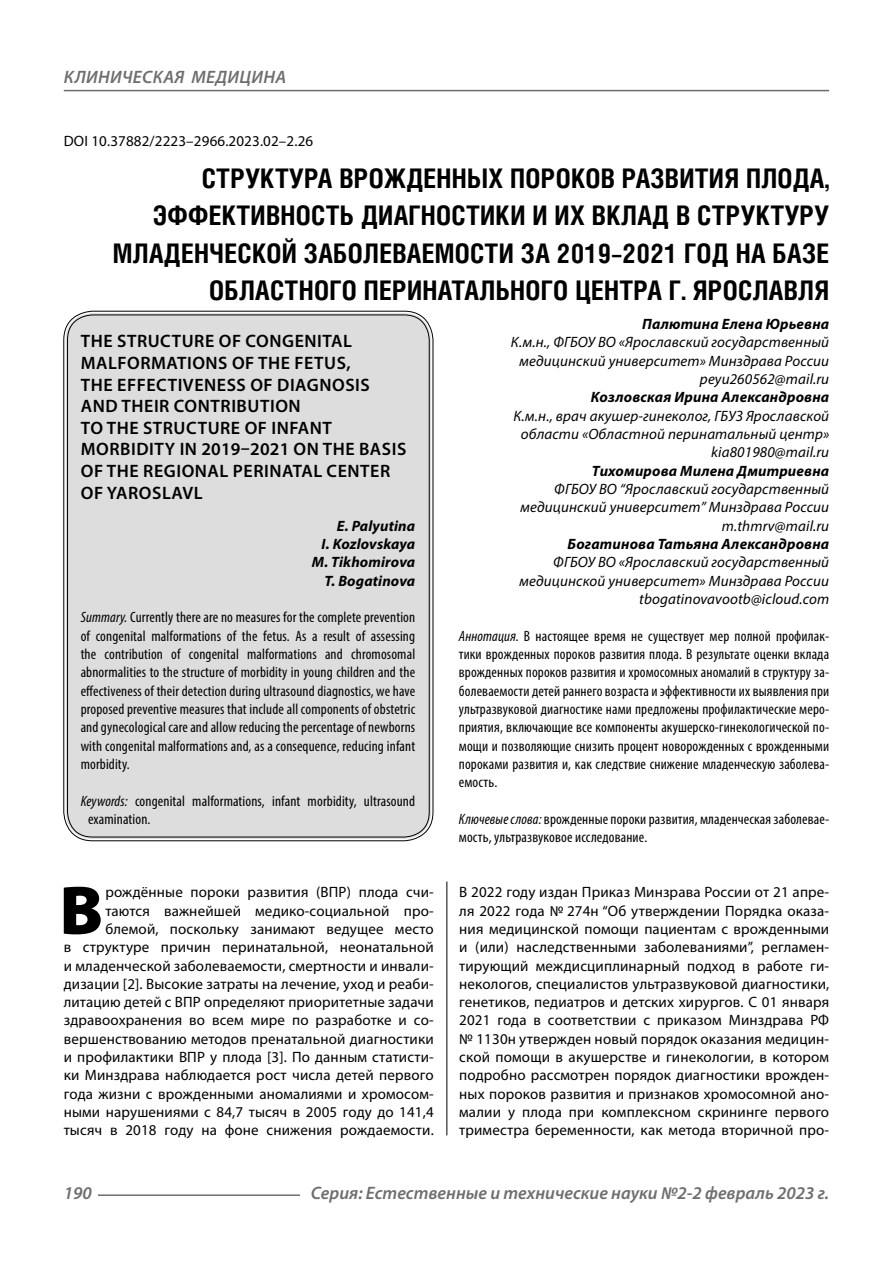
<style>
.page{position:relative;width:893px;height:1263px;background:#fff}
.page>*{position:absolute;margin:0;border:0;box-sizing:border-box;transform-origin:0 0}
.Bukvica{font:900 69.3px "Myriad Pro";color:#000}
.Header{font:700 27px/37.5px "Helios Cond C";letter-spacing:.01em;color:#000;text-align:right}
.Header-eng{font:600 18px/21.6px "Myriad Pro";letter-spacing:.03em;color:#000}
.t1{font:italic 600 18px "Myriad Pro";color:#6e6e6e}
.Bukvica-2{font:15px/18.3px "Myriad Pro";letter-spacing:.01em;color:#000;text-align:right}
.Annotation-rus{font:condensed 15px/18.3px "Myriad Pro";letter-spacing:.01em;color:#000;text-align:justify}
.Annotation-eng{font:condensed 15px/18.3px "Myriad Pro";letter-spacing:.01em;color:#000;text-align:justify}
.Author-doc{font:italic 15px/18.3px "Myriad Pro";letter-spacing:.01em;color:#000;text-align:center}
.Author{font:italic 700 15px "Myriad Pro";letter-spacing:.01em;color:#000}
.Author-email{font:italic 15px "Myriad Pro";letter-spacing:.01em;color:#000}
.Author-eng{font:italic 700 15px "Myriad Pro";letter-spacing:.01em;color:#000}
.DOI{font:15px "Myriad Pro";letter-spacing:.01em;color:#000}
.s1{font-style:italic}
</style>
<div class="page">
<hr style="left:446px;top:879px;width:1px;height:256px;background:#000">
<div style="left:66px;top:313px;width:365px;height:526px;background:#ddd;border-radius:27px"></div>
<hr style="left:98px;top:1194px;width:202px;height:2px;background:#6e6e6e">
<hr style="left:64px;top:90px;width:765px;height:1px;background:#6e6e6e">
<p class="t1" style="left:64px;top:66px;width:23px">Клиническая</p>
<p class="t1" style="left:191px;top:66px;width:13px">медицина</p>
<p class="DOI" style="left:64px;top:132px;width:251px">DOI 10.37882/2223–2966.2023.02–2.26</p>
<p class="Header" style="left:113px;top:159px;width:718px">СТРУКТУРА ВРОЖДЕННЫХ ПОРОКОВ РАЗВИТИЯ ПЛОДА, ЭФФЕКТИВНОСТЬ ДИАГНОСТИКИ И ИХ ВКЛАД В СТРУКТУРУ МЛАДЕНЧЕСКОЙ ЗАБОЛЕВАЕМОСТИ ЗА 2019–2021 ГОД НА БАЗЕ ОБЛАСТНОГО ПЕРИНАТАЛЬНОГО ЦЕНТРА Г. ЯРОСЛАВЛЯ</p>
<p class="Author" style="left:642px;top:314px;width:188px">Палютина Елена Юрьевна</p>
<p class="Author-doc" style="left:511px;top:333px;width:320px">К.м.н., ФГБОУ ВО «Ярославский государственный медицинский университет» Минздрава России</p>
<p class="Author-email" style="left:700px;top:370px;width:131px">peyu260562@mail.ru</p>
<p class="Author" style="left:591px;top:388px;width:240px">Козловская Ирина Александровна</p>
<p class="Author-doc" style="left:513px;top:406px;width:317px">К.м.н., врач акушер-гинеколог, ГБУЗ Ярославской области «Областной перинатальный центр»</p>
<p class="Author-email" style="left:711px;top:443px;width:120px">kia801980@mail.ru</p>
<p class="Author" style="left:592px;top:461px;width:239px">Тихомирова Милена Дмитриевна</p>
<p class="Author-doc" style="left:520px;top:480px;width:311px;text-align:right">ФГБОУ ВО “Ярославский государственный медицинский университет” Минздрава России</p>
<p class="Author-email" style="left:722px;top:516px;width:109px">m.thmrv@mail.ru</p>
<p class="Author" style="left:568px;top:534px;width:263px">Богатинова Татьяна Александровна</p>
<p class="Author-doc" style="left:519px;top:553px;width:312px;text-align:right">ФГБОУ ВО «Ярославский государственный медицинской университет» Минздрава России</p>
<p class="Author-email" style="left:639px;top:590px;width:192px">tbogatinovavootb@icloud.com</p>
<p class="Annotation-rus" style="left:459px;top:626px;width:372px"><span class="s1">Аннотация.</span> В настоящее время не существует мер полной профилак&shy;тики врожденных пороков развития плода. В результате оценки вклада врожденных пороков развития и хромосомных аномалий в структуру за&shy;болеваемости детей раннего возраста и эффективности их выявления при ультразвуковой диагностике нами предложены профилактические меро&shy;приятия, включающие все компоненты акушерско-гинекологической по&shy;мощи и позволяющие снизить процент новорожденных с врожденными пороками развития и, как следствие снижение младенческую заболева&shy;емость.</p>
<p class="Annotation-rus" style="left:459px;top:810px;width:372px"><span class="s1">Ключевые слова:</span> врожденные пороки развития, младенческая заболевае&shy;мость, ультразвуковое исследование.</p>
<p class="Header-eng" style="left:81px;top:330px;width:327px">THE STRUCTURE OF CONGENITAL<br>MALFORMATIONS OF THE FETUS,<br>THE EFFECTIVENESS OF DIAGNOSIS<br>AND THEIR CONTRIBUTION<br>TO THE STRUCTURE OF INFANT<br>MORBIDITY IN 2019–2021 ON THE BASIS<br>OF THE REGIONAL PERINATAL CENTER<br>OF YAROSLAVL</p>
<p class="Author-eng" style="left:337px;top:516px;width:80px">E. Palyutina</p>
<p class="Author-eng" style="left:322px;top:534px;width:95px">I. Kozlovskaya</p>
<p class="Author-eng" style="left:312px;top:552px;width:105px">M. Tikhomirova</p>
<p class="Author-eng" style="left:324px;top:571px;width:92px">T. Bogatinova</p>
<p class="Annotation-eng" style="left:81px;top:608px;width:336px"><span class="s1">Summary.</span> Currently there are no measures for the complete prevention of congenital malformations of the fetus. As a result of assessing the contribution of congenital malformations and chromosomal abnormalities to the structure of morbidity in young children and the effectiveness of their detection during ultrasound diagnostics, we have proposed preventive measures that include all components of obstetric and gynecological care and allow reducing the percentage of newborns with congenital malformations and, as a consequence, reducing infant morbidity.</p>
<p class="Annotation-eng" style="left:88px;top:791px;width:328px;text-indent:-8px"><span class="s1">Keywords:</span> congenital malformations, infant morbidity, ultrasound examination.</p>
<p class="Bukvica" style="left:59px;top:864px;width:45px">В</p>
<p class="Bukvica-2" style="left:64px;top:883px;width:371px">рождённые пороки развития (ВПР) плода счи&shy;таются важнейшей медико-социальной про&shy;блемой, поскольку занимают ведущее место<br>в структуре причин перинатальной, неонатальной и младенческой заболеваемости, смертности и инвали&shy;дизации [2]. Высокие затраты на лечение, уход и реаби&shy;литацию детей с ВПР определяют приоритетные задачи здравоохранения во всем мире по разработке и со&shy;вершенствованию методов пренатальной диагностики и профилактики ВПР у плода [3]. По данным статисти&shy;ки Минздрава наблюдается рост числа детей первого года жизни с врожденными аномалиями и хромосом&shy;ными нарушениями с 84,7 тысяч в 2005 году до 141,4 тысяч в 2018 году на фоне снижения рождаемости.</p>
<p class="Bukvica-2" style="left:459px;top:883px;width:371px;text-align:justify">В 2022 году издан Приказ Минзрава России от 21 апре&shy;ля 2022 года № 274н “Об утверждении Порядка оказа&shy;ния медицинской помощи пациентам с врожденными и (или) наследственными заболеваниями”, регламен&shy;тирующий междисциплинарный подход в работе ги&shy;некологов, специалистов ультразвуковой диагностики, генетиков, педиатров и детских хирургов. С 01 января 2021 года в соответствии с приказом Минздрава РФ № 1130н утвержден новый порядок оказания медицин&shy;ской помощи в акушерстве и гинекологии, в котором подробно рассмотрен порядок диагностики врожден&shy;ных пороков развития и признаков хромосомной ано&shy;малии у плода при комплексном скрининге первого триместра беременности, как метода вторичной про-</p>
<p class="t1" style="left:64px;top:1182px;width:30px">190</p>
<p class="t1" style="left:311px;top:1182px;width:520px">Серия: Естественные и технические науки №2-2 февраль 2023 г.</p>
</div>
